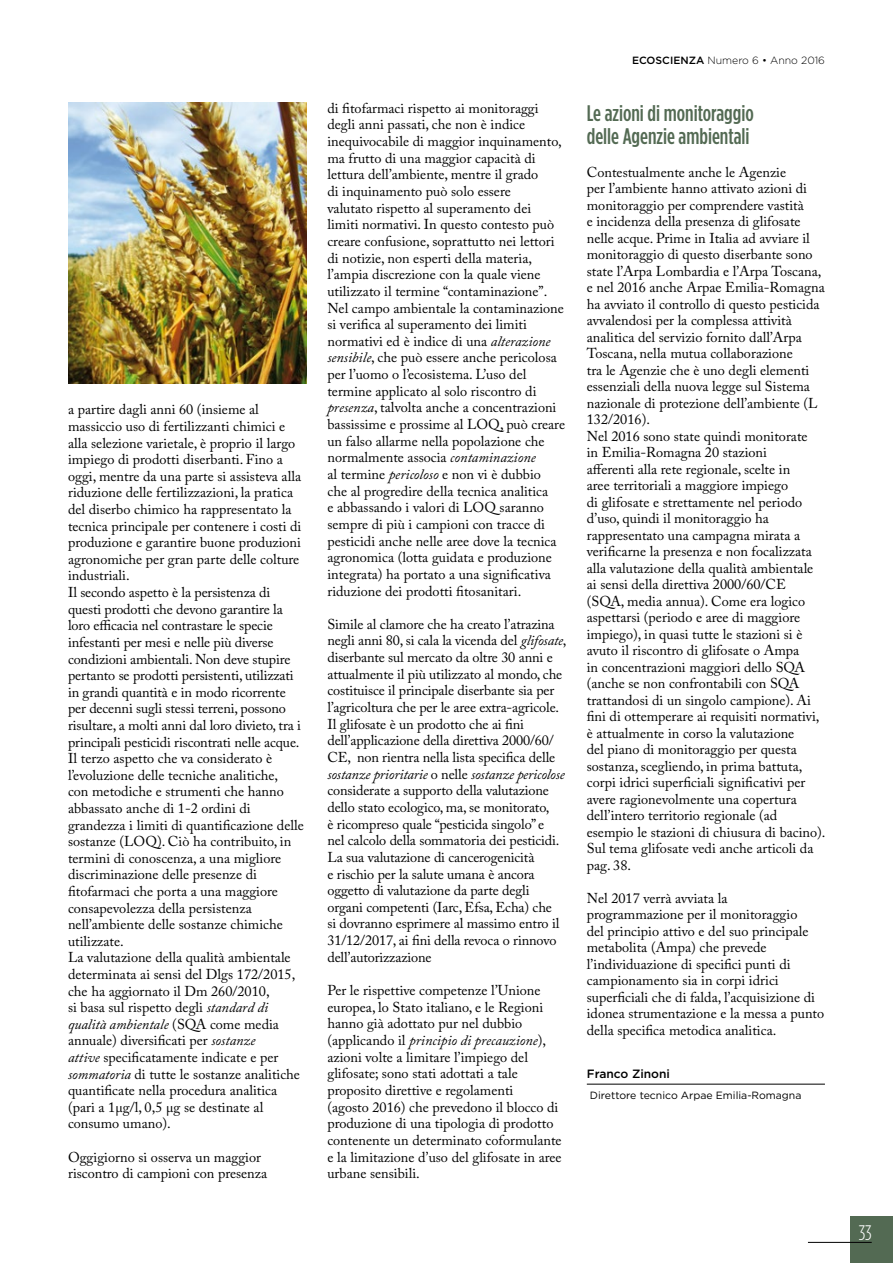
<style>
.page{position:relative;width:893px;height:1263px;background:#fff}
.page>*{position:absolute;margin:0;border:0;box-sizing:border-box;transform-origin:0 0}
.t1{font:500 condensed 22.5px/22.5px "Gotham HTF";color:#536a53}
.t2{font:300 condensed 21px "Gotham HTF";color:#fff}
.t3{font:14.25px/16.6px "Adobe Caslon Pro";color:#000}
.t4{font:500 12px "Gotham";color:#000}
.t5{font:10.5px "Gotham HTF";color:#000}
.t6{font:300 10.5px "Gotham HTF";color:#000}
.s1{font-style:italic}
.s2{font-weight:500}
</style>
<div class="page">
<div style="left:850px;top:1216px;width:43px;height:47px;background:#536a53"></div>
<hr style="left:808px;top:1242px;width:64px;height:1px;background:#000">
<hr style="left:587px;top:1084px;width:238px;height:1px;background:#000">
<img style="left:68px;top:102px;width:238px;height:281px">
<p class="t3" style="left:68px;top:401px;width:237px">a partire dagli anni 60 (insieme al massiccio uso di fertilizzanti chimici e alla selezione varietale, è proprio il largo impiego di prodotti diserbanti. Fino a oggi, mentre da una parte si assisteva alla riduzione delle fertilizzazioni, la pratica del diserbo chimico ha rappresentato la tecnica principale per contenere i costi di produzione e garantire buone produzioni agronomiche per gran parte delle colture industriali.<br>Il secondo aspetto è la persistenza di questi prodotti che devono garantire la loro efficacia nel contrastare le specie infestanti per mesi e nelle più diverse condizioni ambientali. Non deve stupire pertanto se prodotti persistenti, utilizzati in grandi quantità e in modo ricorrente per decenni sugli stessi terreni, possono risultare, a molti anni dal loro divieto, tra i principali pesticidi riscontrati nelle acque.<br>Il terzo aspetto che va considerato è l’evoluzione delle tecniche analitiche,<br>con metodiche e strumenti che hanno abbassato anche di 1-2 ordini di grandezza i limiti di quantificazione delle sostanze (LOQ). Ciò ha contribuito, in termini di conoscenza, a una migliore discriminazione delle presenze di fitofarmaci che porta a una maggiore consapevolezza della persistenza nell’ambiente delle sostanze chimiche utilizzate.<br>La valutazione della qualità ambientale determinata ai sensi del Dlgs 172/2015, che ha aggiornato il Dm 260/2010,<br>si basa sul rispetto degli <span class="s1">standard di qualità ambientale</span> (SQA come media annuale) diversificati per <span class="s1">sostanze<br>attive</span> specificatamente indicate e per <span class="s1">sommatoria</span> di tutte le sostanze analitiche quantificate nella procedura analitica (pari a 1µg/l, 0,5 μg se destinate al consumo umano).</p>
<p class="t3" style="left:68px;top:1148px;width:201px">Oggigiorno si osserva un maggior riscontro di campioni con presenza</p>
<p class="t3" style="left:327px;top:100px;width:239px">di fitofarmaci rispetto ai monitoraggi degli anni passati, che non è indice inequivocabile di maggior inquinamento, ma frutto di una maggior capacità di lettura dell’ambiente, mentre il grado<br>di inquinamento può solo essere<br>valutato rispetto al superamento dei limiti normativi. In questo contesto può creare confusione, soprattutto nei lettori di notizie, non esperti della materia, l’ampia discrezione con la quale viene utilizzato il termine “contaminazione”.<br>Nel campo ambientale la contaminazione si verifica al superamento dei limiti normativi ed è indice di una <span class="s1">alterazione sensibile</span>, che può essere anche pericolosa per l’uomo o l’ecosistema. L’uso del termine applicato al solo riscontro di <span class="s1">presenza</span>, talvolta anche a concentrazioni bassissime e prossime al LOQ, può creare un falso allarme nella popolazione che normalmente associa <span class="s1">contaminazione<br></span>al termine <span class="s1">pericoloso</span> e non vi è dubbio<br>che al progredire della tecnica analitica<br>e abbassando i valori di LOQ saranno sempre di più i campioni con tracce di pesticidi anche nelle aree dove la tecnica agronomica (lotta guidata e produzione integrata) ha portato a una significativa riduzione dei prodotti fitosanitari.</p>
<p class="t3" style="left:327px;top:616px;width:241px">Simile al clamore che ha creato l’atrazina negli anni 80, si cala la vicenda del <span class="s1">glifosate</span>, diserbante sul mercato da oltre 30 anni e attualmente il più utilizzato al mondo, che costituisce il principale diserbante sia per l’agricoltura che per le aree extra-agricole.<br>Il glifosate è un prodotto che ai fini dell’applicazione della direttiva 2000/60/ CE, non rientra nella lista specifica delle <span class="s1">sostanze prioritarie</span> o nelle <span class="s1">sostanze pericolose </span>considerate a supporto della valutazione dello stato ecologico, ma, se monitorato,<br>è ricompreso quale “pesticida singolo” e<br>nel calcolo della sommatoria dei pesticidi.<br>La sua valutazione di cancerogenicità<br>e rischio per la salute umana è ancora oggetto di valutazione da parte degli organi competenti (Iarc, Efsa, Echa) che<br>si dovranno esprimere al massimo entro il 31/12/2017, ai fini della revoca o rinnovo dell’autorizzazione</p>
<p class="t3" style="left:327px;top:982px;width:236px">Per le rispettive competenze l’Unione europea, lo Stato italiano, e le Regioni hanno già adottato pur nel dubbio (applicando il <span class="s1">principio di precauzione</span>), azioni volte a limitare l’impiego del glifosate; sono stati adottati a tale proposito direttive e regolamenti<br>(agosto 2016) che prevedono il blocco di produzione di una tipologia di prodotto contenente un determinato coformulante e la limitazione d’uso del glifosate in aree urbane sensibili.</p>
<p class="t6" style="left:632px;top:55px;width:194px"><span class="s2">ECOSCIENZA</span> Numero 6 • Anno 2016</p>
<h1 class="t1" style="left:587px;top:102px;width:169px">Le azioni di monitoraggio delle Agenzie ambientali</h1>
<p class="t3" style="left:587px;top:164px;width:240px">Contestualmente anche le Agenzie<br>per l’ambiente hanno attivato azioni di monitoraggio per comprendere vastità<br>e incidenza della presenza di glifosate nelle acque. Prime in Italia ad avviare il monitoraggio di questo diserbante sono state l’Arpa Lombardia e l’Arpa Toscana, e nel 2016 anche Arpae Emilia-Romagna ha avviato il controllo di questo pesticida avvalendosi per la complessa attività analitica del servizio fornito dall’Arpa Toscana, nella mutua collaborazione<br>tra le Agenzie che è uno degli elementi essenziali della nuova legge sul Sistema nazionale di protezione dell’ambiente (L 132/2016).<br>Nel 2016 sono state quindi monitorate<br>in Emilia-Romagna 20 stazioni<br>afferenti alla rete regionale, scelte in<br>aree territoriali a maggiore impiego<br>di glifosate e strettamente nel periodo d’uso, quindi il monitoraggio ha rappresentato una campagna mirata a verificarne la presenza e non focalizzata alla valutazione della qualità ambientale ai sensi della direttiva 2000/60/CE (SQA, media annua). Come era logico aspettarsi (periodo e aree di maggiore impiego), in quasi tutte le stazioni si è avuto il riscontro di glifosate o Ampa<br>in concentrazioni maggiori dello SQA (anche se non confrontabili con SQA trattandosi di un singolo campione). Ai fini di ottemperare ai requisiti normativi, è attualmente in corso la valutazione<br>del piano di monitoraggio per questa sostanza, scegliendo, in prima battuta, corpi idrici superficiali significativi per avere ragionevolmente una copertura dell’intero territorio regionale (ad esempio le stazioni di chiusura di bacino).<br>Sul tema glifosate vedi anche articoli da pag. 38.</p>
<p class="t3" style="left:587px;top:890px;width:239px">Nel 2017 verrà avviata la programmazione per il monitoraggio<br>del principio attivo e del suo principale metabolita (Ampa) che prevede l’individuazione di specifici punti di campionamento sia in corpi idrici superficiali che di falda, l’acquisizione di idonea strumentazione e la messa a punto della specifica metodica analitica.</p>
<p class="t4" style="left:587px;top:1066px;width:85px">Franco Zinoni</p>
<p class="t5" style="left:590px;top:1089px;width:213px">Direttore tecnico Arpae Emilia-Romagna</p>
<h2 class="t2" style="left:859px;top:1221px;width:15px">33</h2>
</div>
